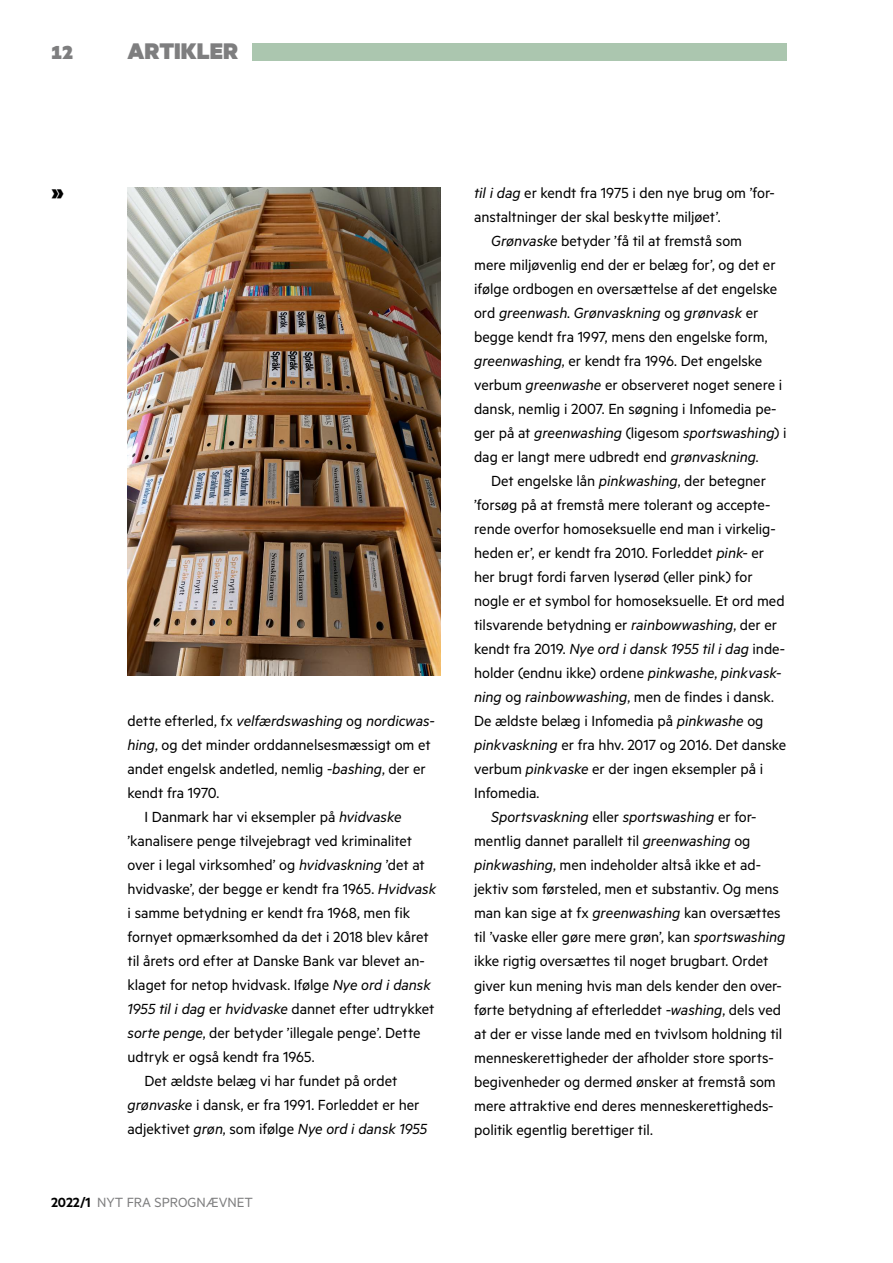
<style>
.page{position:relative;width:893px;height:1263px;background:#fff}
.page>*{position:absolute;margin:0;border:0;box-sizing:border-box;transform-origin:0 0}
.t1{font:900 27px "Metric";color:#000}
.t2{font:900 25.5px "Metric";color:#7e7e7f}
.t3{font:900 21.3px "Metric";color:#7e7e7f}
.t4{font:16.5px "Metric";color:#000}
.t5{font:italic 16.5px "Metric";letter-spacing:-.005em;color:#000}
.t6{font:15px "Metric";color:#7e7e7f}
.s1{font-style:normal}
.s2{font-style:italic}
.s3{font-weight:600;color:#000}
</style>
<div class="page">
<img style="left:128px;top:187px;width:312px;height:489px">
<div style="left:252px;top:43px;width:535px;height:17px;background:#abc6af"></div>
<p class="t3" style="left:51px;top:39px;width:24px">12</p>
<h2 class="t2" style="left:128px;top:35px;width:112px">ARTIKLER</h2>
<h1 class="t1" style="left:51px;top:176px;width:15px">»</h1>
<p class="t5" style="left:128px;top:711px;width:309px"><span class="s1">dette efterled, fx</span> velfærdswashing <span class="s1">og</span> nordicwas-</p>
<p class="t4" style="left:128px;top:735px;width:305px"><span class="s2">hing</span>, og det minder orddannelsesmæssigt om et</p>
<p class="t4" style="left:128px;top:759px;width:300px">andet engelsk andetled, nemlig -<span class="s2">bashing</span>, der er</p>
<p class="t4" style="left:128px;top:783px;width:93px">kendt fra 1970.</p>
<p class="t4" style="left:145px;top:807px;width:258px">I Danmark har vi eksempler på <span class="s2">hvidvaske</span></p>
<p class="t4" style="left:128px;top:831px;width:286px">’kanalisere penge tilvejebragt ved kriminalitet</p>
<p class="t4" style="left:128px;top:855px;width:299px">over i legal virksomhed’ og <span class="s2">hvidvaskning</span> ’det at</p>
<p class="t4" style="left:128px;top:879px;width:310px">hvidvaske’, der begge er kendt fra 1965. <span class="s2">Hvidvask</span></p>
<p class="t4" style="left:128px;top:903px;width:284px">i samme betydning er kendt fra 1968, men fik</p>
<p class="t4" style="left:128px;top:927px;width:303px">fornyet opmærksomhed da det i 2018 blev kåret</p>
<p class="t4" style="left:128px;top:951px;width:299px">til årets ord efter at Danske Bank var blevet an-</p>
<p class="t4" style="left:128px;top:975px;width:305px">klaget for netop hvidvask. Ifølge <span class="s2">Nye ord i dansk</span></p>
<p class="t4" style="left:128px;top:999px;width:308px"><span class="s2">1955 til i dag</span> er <span class="s2">hvidvaske</span> dannet efter udtrykket</p>
<p class="t4" style="left:128px;top:1023px;width:294px"><span class="s2">sorte penge</span>, der betyder ’illegale penge’. Dette</p>
<p class="t4" style="left:128px;top:1047px;width:189px">udtryk er også kendt fra 1965.</p>
<p class="t4" style="left:145px;top:1071px;width:254px">Det ældste belæg vi har fundet på ordet</p>
<p class="t4" style="left:128px;top:1095px;width:293px"><span class="s2">grønvaske</span> i dansk, er fra 1991. Forleddet er her</p>
<p class="t4" style="left:128px;top:1119px;width:301px">adjektivet <span class="s2">grøn</span>, som ifølge <span class="s2">Nye ord i dansk 1955</span></p>
<p class="t6" style="left:51px;top:1193px;width:204px"><span class="s3">2022/1</span> NYT FRA SPROGNÆVNET</p>
<p class="t4" style="left:474px;top:183px;width:302px"><span class="s2">til i dag</span> er kendt fra 1975 i den nye brug om ’for-</p>
<p class="t4" style="left:474px;top:207px;width:248px">anstaltninger der skal beskytte miljøet’.</p>
<p class="t4" style="left:491px;top:231px;width:252px"><span class="s2">Grønvaske</span> betyder ’få til at fremstå som</p>
<p class="t4" style="left:474px;top:255px;width:303px">mere miljøvenlig end der er belæg for’, og det er</p>
<p class="t4" style="left:474px;top:279px;width:304px">ifølge ordbogen en oversættelse af det engelske</p>
<p class="t5" style="left:474px;top:303px;width:286px"><span class="s1">ord</span> greenwash<span class="s1">.</span> Grønvaskning <span class="s1">og</span> grønvask <span class="s1">er</span></p>
<p class="t4" style="left:474px;top:327px;width:295px">begge kendt fra 1997, mens den engelske form,</p>
<p class="t4" style="left:474px;top:351px;width:290px"><span class="s2">greenwashing</span>, er kendt fra 1996. Det engelske</p>
<p class="t4" style="left:474px;top:375px;width:310px">verbum <span class="s2">greenwashe</span> er observeret noget senere i</p>
<p class="t4" style="left:474px;top:399px;width:304px">dansk, nemlig i 2007. En søgning i Infomedia pe-</p>
<p class="t5" style="left:474px;top:423px;width:314px"><span class="s1">ger på at</span> greenwashing <span class="s1">(ligesom</span> sportswashing<span class="s1">) i</span></p>
<p class="t4" style="left:474px;top:447px;width:286px">dag er langt mere udbredt end <span class="s2">grønvaskning.</span></p>
<p class="t4" style="left:491px;top:471px;width:276px">Det engelske lån <span class="s2">pinkwashing</span>, der betegner</p>
<p class="t4" style="left:474px;top:495px;width:298px">’forsøg på at fremstå mere tolerant og accepte-</p>
<p class="t4" style="left:474px;top:519px;width:303px">rende overfor homoseksuelle end man i virkelig-</p>
<p class="t4" style="left:474px;top:543px;width:292px">heden er’, er kendt fra 2010. Forleddet <span class="s2">pink-</span> er</p>
<p class="t4" style="left:474px;top:568px;width:280px">her brugt fordi farven lyserød (eller pink) for</p>
<p class="t4" style="left:474px;top:592px;width:312px">nogle er et symbol for homoseksuelle. Et ord med</p>
<p class="t4" style="left:474px;top:616px;width:305px">tilsvarende betydning er <span class="s2">rainbowwashing</span>, der er</p>
<p class="t5" style="left:474px;top:640px;width:312px"><span class="s1">kendt fra 2019.</span> Nye ord i dansk 1955 til i dag <span class="s1">inde-</span></p>
<p class="t4" style="left:474px;top:664px;width:309px">holder (endnu ikke) ordene <span class="s2">pinkwashe</span>, <span class="s2">pinkvask-</span></p>
<p class="t4" style="left:474px;top:688px;width:301px"><span class="s2">ning</span> og <span class="s2">rainbowwashing</span>, men de findes i dansk.</p>
<p class="t4" style="left:474px;top:712px;width:291px">De ældste belæg i Infomedia på <span class="s2">pinkwashe</span> og</p>
<p class="t4" style="left:474px;top:736px;width:314px"><span class="s2">pinkvaskning</span> er fra hhv. 2017 og 2016. Det danske</p>
<p class="t4" style="left:474px;top:760px;width:291px">verbum <span class="s2">pinkvaske</span> er der ingen eksempler på i</p>
<p class="t4" style="left:474px;top:784px;width:67px">Infomedia.</p>
<p class="t5" style="left:491px;top:808px;width:267px">Sportsvaskning <span class="s1">eller</span> sportswashing <span class="s1">er for-</span></p>
<p class="t4" style="left:474px;top:832px;width:278px">mentlig dannet parallelt til <span class="s2">greenwashing</span> og</p>
<p class="t4" style="left:474px;top:856px;width:288px"><span class="s2">pinkwashing</span>, men indeholder altså ikke et ad-</p>
<p class="t4" style="left:474px;top:880px;width:306px">jektiv som førsteled, men et substantiv. Og mens</p>
<p class="t4" style="left:474px;top:904px;width:308px">man kan sige at fx <span class="s2">greenwashing</span> kan oversættes</p>
<p class="t4" style="left:474px;top:928px;width:313px">til ’vaske eller gøre mere grøn’, kan <span class="s2">sportswashing</span></p>
<p class="t4" style="left:474px;top:952px;width:296px">ikke rigtig oversættes til noget brugbart. Ordet</p>
<p class="t4" style="left:474px;top:976px;width:309px">giver kun mening hvis man dels kender den over-</p>
<p class="t4" style="left:474px;top:1000px;width:308px">førte betydning af efterleddet <span class="s2">-washing</span>, dels ved</p>
<p class="t4" style="left:474px;top:1024px;width:310px">at der er visse lande med en tvivlsom holdning til</p>
<p class="t4" style="left:474px;top:1048px;width:301px">menneskerettigheder der afholder store sports-</p>
<p class="t4" style="left:474px;top:1072px;width:303px">begivenheder og dermed ønsker at fremstå som</p>
<p class="t4" style="left:474px;top:1096px;width:301px">mere attraktive end deres menneskerettigheds-</p>
<p class="t4" style="left:474px;top:1120px;width:180px">politik egentlig berettiger til.</p>
</div>
